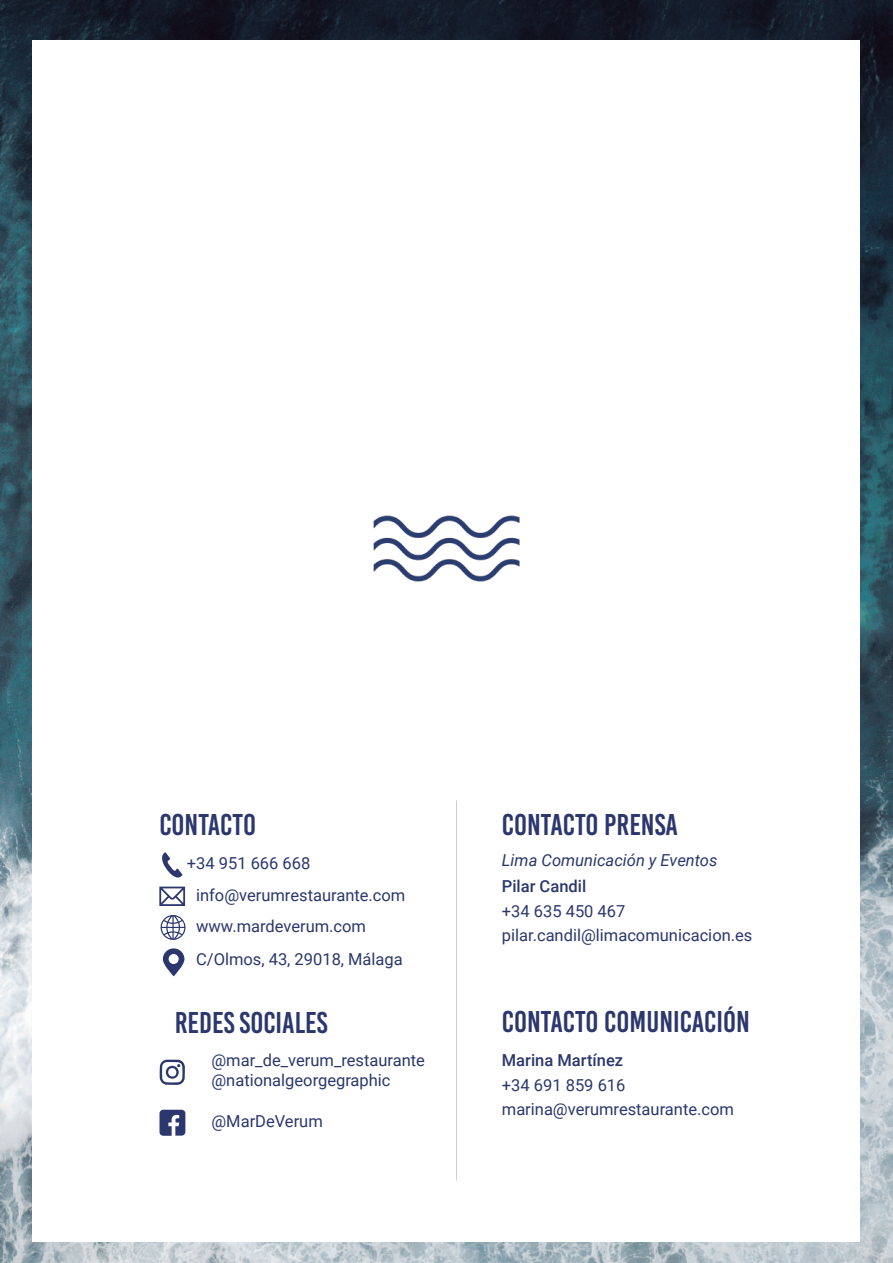
<style>
.page{position:relative;width:893px;height:1263px;background:#fff}
.page>*{position:absolute;margin:0;border:0;box-sizing:border-box;transform-origin:0 0}
.t1{font:30px "Bebas Kai";color:#2b376d}
.t2{font:16.5px/24px "Roboto";color:#2b376d}
.t3{font:500 16.5px "Roboto";color:#2b376d}
.t4{font:italic 16.5px "Roboto";color:#2b376d}
</style>
<div class="page">
<img style="left:0;top:0;width:893px;height:1263px">
<div style="left:33px;top:40px;width:827px;height:1202px;background:#fff"></div>
<svg style="left:162px;top:852px;width:20px;height:26px"></svg>
<svg style="left:159px;top:887px;width:26px;height:19px"></svg>
<svg style="left:161px;top:915px;width:24px;height:25px"></svg>
<svg style="left:163px;top:948px;width:21px;height:28px"></svg>
<svg style="left:159px;top:1110px;width:26px;height:26px"></svg>
<svg style="left:160px;top:1060px;width:25px;height:25px"></svg>
<img style="left:373px;top:515px;width:147px;height:67px">
<h1 class="t1" style="left:159px;top:809px;width:98px">CONTACTO</h1>
<p class="t2" style="left:187px;top:850px;width:125px">+34 951 666 668</p>
<p class="t2" style="left:196px;top:879px;width:211px;line-height:30.8px">info@verumrestaurante.com www.mardeverum.com</p>
<p class="t2" style="left:196px;top:947px;width:208px">C/Olmos, 43, 29018, Málaga</p>
<h1 class="t1" style="left:175px;top:1006px;width:154px">REDES SOCIALES</h1>
<p class="t2" style="left:211px;top:1049px;width:215px;line-height:19.8px">@mar_de_verum_restaurante @nationalgeorgegraphic</p>
<p class="t2" style="left:211px;top:1108px;width:113px">@MarDeVerum</p>
<h1 class="t1" style="left:502px;top:809px;width:178px">CONTACTO PRENSA</h1>
<p class="t4" style="left:502px;top:848px;width:217px">Lima Comunicación y Eventos</p>
<p class="t3" style="left:502px;top:874px;width:86px">Pilar Candil</p>
<p class="t2" style="left:502px;top:898px;width:252px">+34 635 450 467 pilar.candil@limacomunicacion.es</p>
<h1 class="t1" style="left:502px;top:1006px;width:249px">CONTACTO COMUNICACIÓN</h1>
<p class="t3" style="left:502px;top:1048px;width:123px">Marina Martínez</p>
<p class="t2" style="left:502px;top:1072px;width:234px">+34 691 859 616 marina@verumrestaurante.com</p>
</div>
